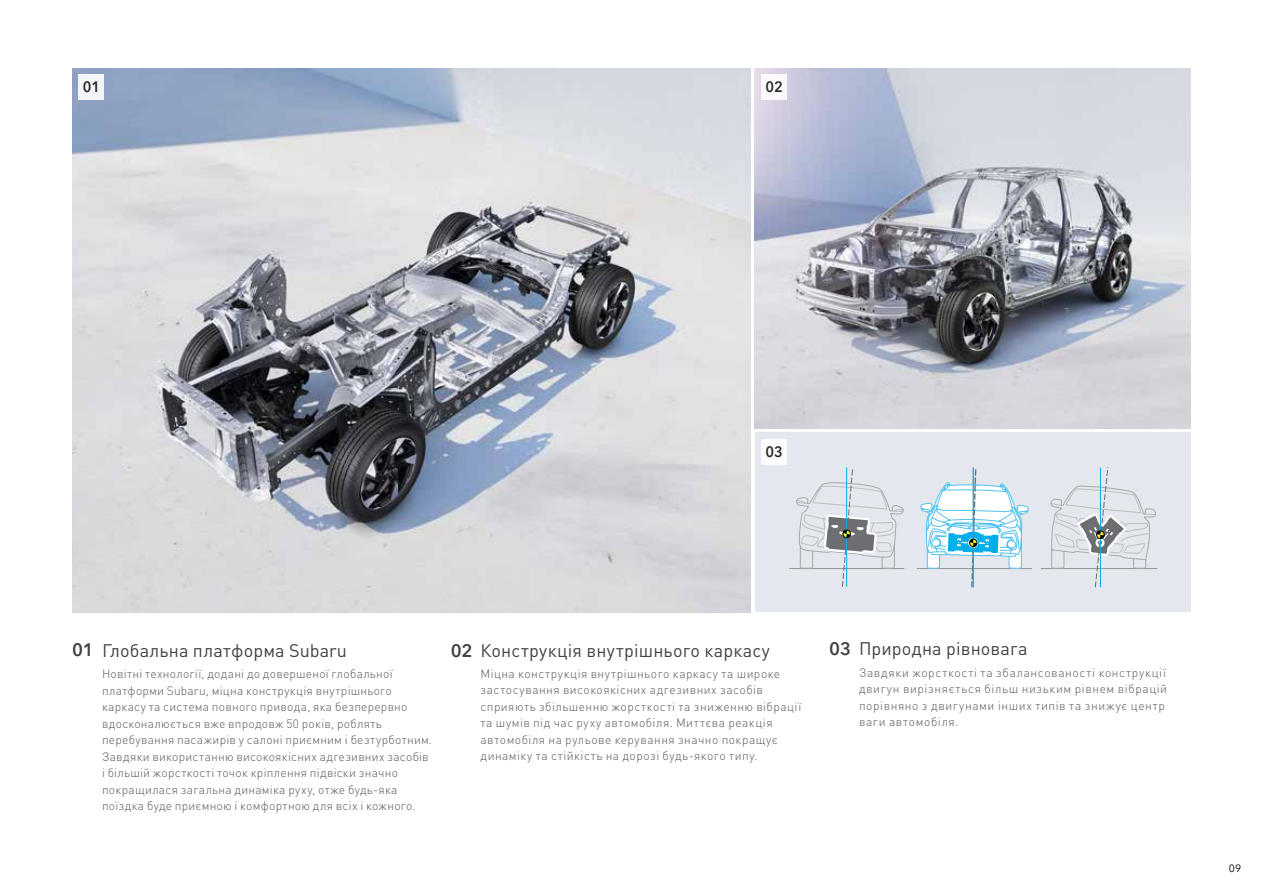
<style>
.page{position:relative;width:1263px;height:893px;background:#fff}
.page>*{position:absolute;margin:0;border:0;box-sizing:border-box;transform-origin:0 0}
.t1{font:18px "DIN Pro";letter-spacing:.01em;color:#414042}
.t2{font:600 18px "Avenir Next LT Pro";color:#414042}
.t3{font:600 15px "Avenir Next LT Pro";color:#292829;scale:.95 1}
.t4{font:300 12px/16.5px "DIN Pro";letter-spacing:.035em;color:#58595b}
.t5{font:10.5px "Avenir Next LT Pro";color:#000}
.s1{font-family:"Avenir Next LT Pro";font-weight:600}
</style>
<div class="page">
<div style="left:755px;top:432px;width:436px;height:180px;background:#e4e7ee"></div>
<img style="left:755px;top:68px;width:436px;height:360px">
<hr style="left:1041px;top:568px;width:116px;height:1px;background:#939598">
<hr style="left:789px;top:568px;width:115px;height:1px;background:#939598">
<svg style="left:796px;top:467px;width:360px;height:120px"></svg>
<div style="left:1096px;top:531px;width:8px;height:8px;border:1px solid #000;border-radius:50%"></div>
<img style="left:72px;top:68px;width:679px;height:544px">
<div style="left:79px;top:74px;width:25px;height:26px;background:#f3f5f8"></div>
<div style="left:761px;top:439px;width:26px;height:25px;background:#fff"></div>
<div style="left:761px;top:74px;width:26px;height:26px;background:#fff"></div>
<p class="t3" style="left:83px;top:78px;width:20px">01</p>
<p class="t3" style="left:765px;top:78px;width:20px">02</p>
<p class="t3" style="left:765px;top:443px;width:20px">03</p>
<h1 class="t2" style="left:72px;top:639px;width:23px">01</h1>
<h1 class="t1" style="left:102px;top:636px;width:246px">Глобальна платформа Subaru</h1>
<h1 class="t2" style="left:451px;top:639px;width:23px">02</h1>
<p class="t4" style="left:102px;top:665px;width:331px">Новітні технології, додані до довершеної глобальної платформи Subaru, міцна конструкція внутрішнього каркасу та система повного привода, яка безперервно вдосконалюється вже впродовж 50 років, роблять перебування пасажирів у салоні приємним і безтурботним.<br>Завдяки використанню високоякісних адгезивних засобів і більшій жорсткості точок кріплення підвіски значно покращилася загальна динаміка руху, отже будь-яка поїздка буде приємною і комфортною для всіх і кожного.</p>
<h1 class="t1" style="left:480px;top:636px;width:291px">Конструкція внутрішнього каркасу</h1>
<h1 class="t1" style="left:829px;top:634px;width:200px"><span class="s1">03</span> Природна рівновага</h1>
<p class="t4" style="left:480px;top:664px;width:322px">Міцна конструкція внутрішнього каркасу та широке застосування високоякісних адгезивних засобів сприяють збільшенню жорсткості та зниженню вібрації та шумів під час руху автомобіля. Миттєва реакція автомобіля на рульове керування значно покращує динаміку та стійкість на дорозі будь-якого типу.</p>
<p class="t4" style="left:859px;top:663px;width:310px">Завдяки жорсткості та збалансованості конструкції двигун вирізняється більш низьким рівнем вібрацій порівняно з двигунами інших типів та знижує центр ваги автомобіля.</p>
<p class="t5" style="left:1229px;top:862px;width:14px">09</p>
</div>
